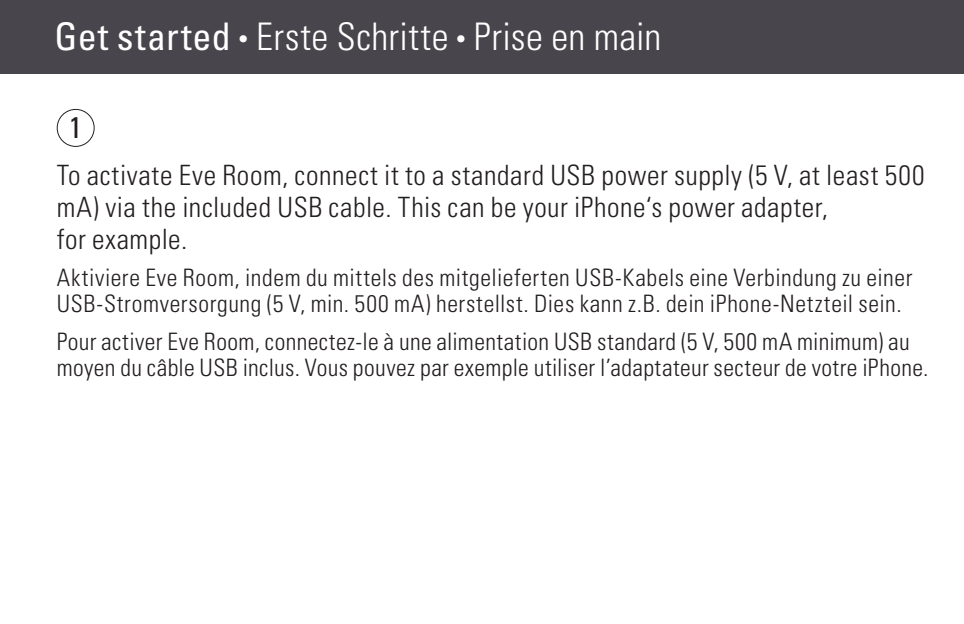
<style>
.page{position:relative;width:964px;height:624px;background:#fff}
.page>*{position:absolute;margin:0;border:0;box-sizing:border-box;transform-origin:0 0}
.t1{font:300 condensed 38px "Univers LT Std";letter-spacing:.01em;color:#fff}
.t2{font:condensed 30px "Univers LT Std";color:#231f20}
.t3{font:300 condensed 28px/32px "Univers LT Std";letter-spacing:.02em;color:#231f20}
.t4{font:300 condensed 24px/26px "Univers LT Std";letter-spacing:.02em;color:#231f20}
.s1{font-weight:400}
.s2{font-weight:700;font-size:20px}
</style>
<div class="page">
<div style="left:0;top:0;width:964px;height:74px;background:#48464c"></div>
<div style="left:57px;top:109px;width:38px;height:38px;border:1px solid #231f20;border-radius:50%"></div>
<h1 class="t1" style="left:54px;top:14px;width:608px"><span class="s1">Get started</span> <span class="s2">•</span> Erste Schritte <span class="s2">•</span> Prise en main</h1>
<p class="t2" style="left:69px;top:108px;width:15px">1</p>
<p class="t3" style="left:57px;top:159px;width:869px">To activate Eve Room, connect it to a standard USB power supply (5 V, at least 500 mA) via the included USB cable. This can be your iPhone‘s power adapter,<br>for example.</p>
<p class="t4" style="left:57px;top:265px;width:857px">Aktiviere Eve Room, indem du mittels des mitgelieferten USB-Kabels eine Verbindung zu einer<br>USB-Stromversorgung (5 V, min. 500 mA) herstellst. Dies kann z.B. dein iPhone-Netzteil sein.</p>
<p class="t4" style="left:57px;top:328px;width:873px">Pour activer Eve Room, connectez-le à une alimentation USB standard (5 V, 500 mA minimum) au moyen du câble USB inclus. Vous pouvez par exemple utiliser l’adaptateur secteur de votre iPhone.</p>
</div>
